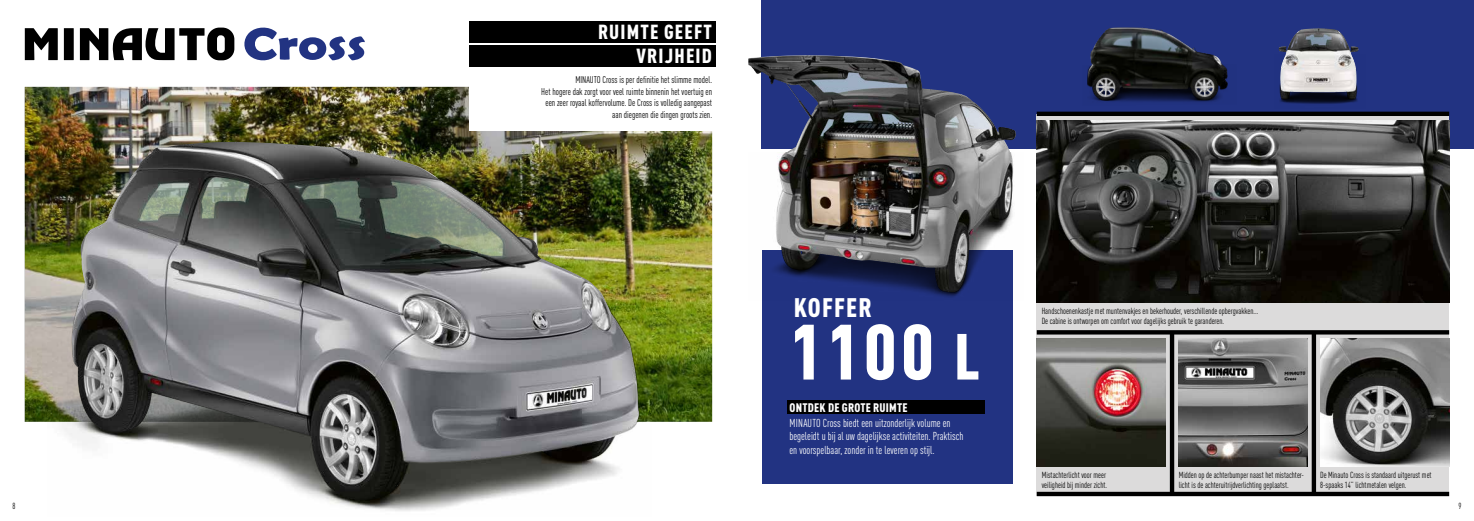
<style>
.page{position:relative;width:1474px;height:521px;background:#fff}
.page>*{position:absolute;margin:0;border:0;box-sizing:border-box;transform-origin:0 0}
.t1{font:900 condensed 77px "DIN Pro";color:#fff}
.t2{font:900 condensed 26.51px "DIN Pro";letter-spacing:.05em;color:#fff}
.t3{font:900 condensed 20.12px/24.3px "DIN Pro";letter-spacing:.06em;color:#fff;text-align:right}
.t4{font:900 condensed 12.25px "DIN Pro";letter-spacing:.02em;color:#fff}
.t5{font:condensed 11.38px/13.1px "DIN Pro";color:#fff;scale:.95 1}
.t6{font:condensed 9.62px/11.4px "DIN Pro";color:#000;text-align:right;scale:.95 1}
.t7{font:condensed 8.75px/10.1px "DIN Pro";color:#000;scale:.95 1}
.s1{font-size:64.05px}
</style>
<div class="page">
<div style="left:761px;top:0;width:712px;height:149px;background:#223382"></div>
<div style="left:761px;top:250px;width:251px;height:234px;background:#223382"></div>
<div style="left:1036px;top:114px;width:413px;height:382px;background:#dcdbdb"></div>
<img style="left:1036px;top:120px;width:413px;height:183px">
<img style="left:25px;top:87px;width:687px;height:335px">
<img style="left:47px;top:303px;width:604px;height:208px">
<img style="left:72px;top:113px;width:567px;height:388px">
<img style="left:748px;top:55px;width:268px;height:238px">
<img style="left:1279px;top:99px;width:79px;height:5px">
<img style="left:1278px;top:28px;width:80px;height:71px">
<img style="left:1178px;top:339px;width:129px;height:127px">
<img style="left:1036px;top:339px;width:129px;height:127px">
<img style="left:1320px;top:339px;width:129px;height:127px">
<img style="left:1087px;top:27px;width:141px;height:74px">
<svg style="left:1036px;top:330px;width:413px;height:4px;background:#080808"></svg>
<hr style="left:1036px;top:112px;width:413px;height:4px;background:#000">
<div style="left:1169px;top:332px;width:5px;height:162px;background:#000"></div>
<svg style="left:1311px;top:332px;width:4px;height:160px"></svg>
<hr style="left:1036px;top:492px;width:413px;height:4px;background:#000">
<svg style="left:25px;top:28px;width:209px;height:32px"></svg>
<svg style="left:244px;top:27px;width:121px;height:34px"></svg>
<div style="left:469px;top:64px;width:255px;height:66px;background:#fff"></div>
<div style="left:469px;top:21px;width:247px;height:22px;background:#000"></div>
<div style="left:469px;top:45px;width:247px;height:22px;background:#000"></div>
<div style="left:787px;top:400px;width:197px;height:14px;background:#000"></div>
<h3 class="t3" style="left:598px;top:18px;width:115px">RUIMTE GEEFT<br>VRIJHEID</h3>
<p class="t6" style="left:541px;top:74px;width:181px">MINAUTO Cross is per definitie het slimme model.<br>Het hogere dak zorgt voor veel ruimte binnenin het voertuig en een zeer royaal koffervolume. De Cross is volledig aangepast aan diegenen die dingen groots zien.</p>
<h2 class="t2" style="left:793px;top:286px;width:80px">KOFFER</h2>
<h1 class="t1" style="left:789px;top:292px;width:192px">1100 <span class="s1">L</span></h1>
<h3 class="t4" style="left:789px;top:398px;width:119px">ONTDEK DE GROTE RUIMTE</h3>
<h3 class="t5" style="left:789px;top:416px;width:185px">MINAUTO Cross biedt een uitzonderlijk volume en begeleidt u bij al uw dagelijkse activiteiten. Praktisch en voorspelbaar, zonder in te leveren op stijl.</h3>
<p class="t7" style="left:1041px;top:305px;width:230px">Handschoenenkastje met muntenvakjes en bekerhouder, verschillende opbergvakken...<br>De cabine is ontworpen om comfort voor dagelijks gebruik te garanderen.</p>
<p class="t7" style="left:1041px;top:469px;width:70px">Mistachterlicht voor meer veiligheid bij minder zicht.</p>
<p class="t7" style="left:1320px;top:469px;width:119px">De Minauto Cross is standaard uitgerust met<br>8-spaaks 14’’ lichtmetalen velgen.</p>
<p class="t7" style="left:1178px;top:469px;width:133px">Midden op de achterbumper naast het mistachter&shy;licht is de achteruitrijdverlichting geplaatst.</p>
<p class="t7" style="left:12px;top:500px;width:5px">8</p>
<p class="t7" style="left:1458px;top:500px;width:5px">9</p>
</div>
